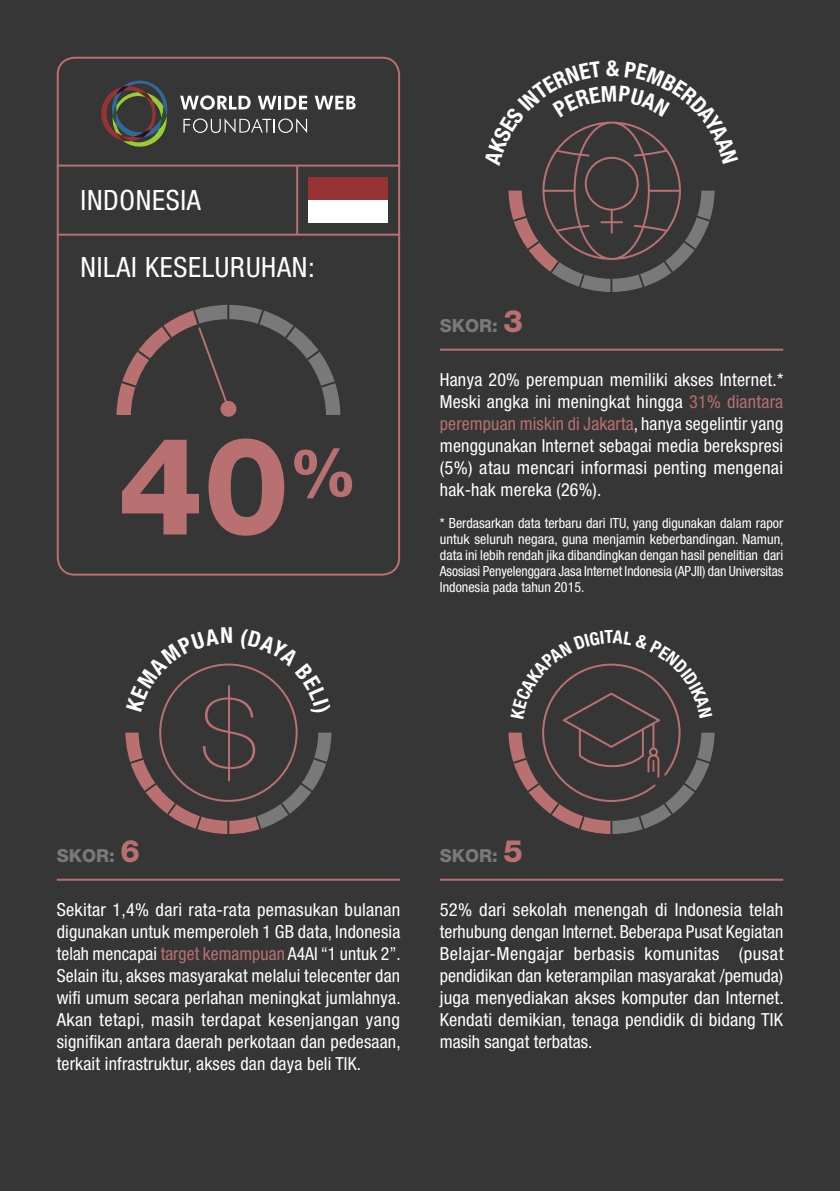
<style>
.page{position:relative;width:840px;height:1191px;background:#fff}
.page>*{position:absolute;margin:0;border:0;box-sizing:border-box;transform-origin:0 0}
.t1{font:800 136px "Helvetica Neue LT Std";color:#b87070}
.t2{font:condensed 28px "Helvetica Neue LT Std";letter-spacing:.025em;color:#fff}
.t3{font:condensed 18px/22px "Helvetica Neue LT Std";letter-spacing:.01em;color:#fff;text-align:justify}
.t4{font:800 18px "Helvetica Neue LT Std";color:#797979}
.t5{font:condensed 14px/16px "Helvetica Neue LT Std";letter-spacing:-.005em;color:#fff;text-align:justify}
.s1{font-size:30.8px;color:#b87070}
.s2{color:#b87070}
</style>
<div class="page">
<hr style="left:839px;top:0;width:1px;height:1191px;background:#363636">
<div style="left:0;top:0;width:839px;height:1191px;background:#363636"></div>
<hr style="left:439px;top:349px;width:343px;height:2px;background:#b87070">
<hr style="left:439px;top:878px;width:343px;height:2px;background:#b87070">
<hr style="left:57px;top:878px;width:343px;height:2px;background:#b87070">
<div style="left:57px;top:57px;width:343px;height:518px;border:2px solid #b87070;border-radius:17px"></div>
<svg style="left:101px;top:81px;width:67px;height:66px"></svg>
<svg style="left:180px;top:95px;width:70px;height:15px"></svg>
<svg style="left:258px;top:96px;width:49px;height:13px"></svg>
<svg style="left:314px;top:96px;width:41px;height:13px"></svg>
<svg style="left:183px;top:118px;width:124px;height:15px"></svg>
<hr style="left:57px;top:165px;width:343px;height:2px;background:#b87070">
<hr style="left:57px;top:234px;width:343px;height:2px;background:#b87070">
<hr style="left:296px;top:166px;width:2px;height:69px;background:#b87070">
<svg style="left:220px;top:401px;width:16px;height:16px"></svg>
<svg style="left:116px;top:305px;width:224px;height:110px"></svg>
<div style="left:308px;top:177px;width:79px;height:23px;background:#933"></div>
<div style="left:308px;top:200px;width:79px;height:23px;background:#fff"></div>
<hr style="left:839px;top:554px;width:1px;height:637px;background:#b87070">
<svg style="left:508px;top:121px;width:207px;height:171px"></svg>
<svg style="left:508px;top:663px;width:206px;height:171px"></svg>
<svg style="left:125px;top:663px;width:206px;height:171px"></svg>
<h2 class="t2" style="left:81px;top:184px;width:122px">INDONESIA</h2>
<h2 class="t2" style="left:81px;top:251px;width:235px">NILAI KESELURUHAN:</h2>
<h1 class="t1" style="left:118px;top:405px;width:241px">40<sup>%</sup></h1>
<p class="t4" style="left:439px;top:314px;width:85px">SKOR: <span class="s1">3</span></p>
<p class="t3" style="left:439px;top:369px;width:345px">Hanya 20% perempuan memiliki akses Internet.* Meski angka ini meningkat hingga <span class="s2">31% diantara perempuan miskin di Jakarta</span>, hanya segelintir yang menggunakan Internet sebagai media berekspresi (5%) atau mencari informasi penting mengenai hak-hak mereka (26%).</p>
<p class="t5" style="left:439px;top:514px;width:345px">* Berdasarkan data terbaru dari ITU, yang digunakan dalam rapor untuk seluruh negara, guna menjamin keberbandingan. Namun, data ini lebih rendah jika dibandingkan dengan hasil penelitian dari Asosiasi Penyelenggara Jasa Internet Indonesia (APJII) dan Universitas Indonesia pada tahun 2015.</p>
<p class="t4" style="left:57px;top:844px;width:85px">SKOR: <span class="s1">6</span></p>
<p class="t3" style="left:57px;top:898px;width:345px">Sekitar 1,4% dari rata-rata pemasukan bulanan digunakan untuk memperoleh 1 GB data, Indonesia telah mencapai <span class="s2">target kemampuan</span> A4AI “1 untuk 2”.<br>Selain itu, akses masyarakat melalui telecenter dan wifi umum secara perlahan meningkat jumlahnya.<br>Akan tetapi, masih terdapat kesenjangan yang signifikan antara daerah perkotaan dan pedesaan, terkait infrastruktur, akses dan daya beli TIK.</p>
<p class="t4" style="left:439px;top:844px;width:85px">SKOR: <span class="s1">5</span></p>
<p class="t3" style="left:439px;top:898px;width:345px">52% dari sekolah menengah di Indonesia telah terhubung dengan Internet. Beberapa Pusat Kegiatan Belajar-Mengajar berbasis komunitas (pusat pendidikan dan keterampilan masyarakat /pemuda) juga menyediakan akses komputer dan Internet.<br>Kendati demikian, tenaga pendidik di bidang TIK masih sangat terbatas.</p>
</div>
